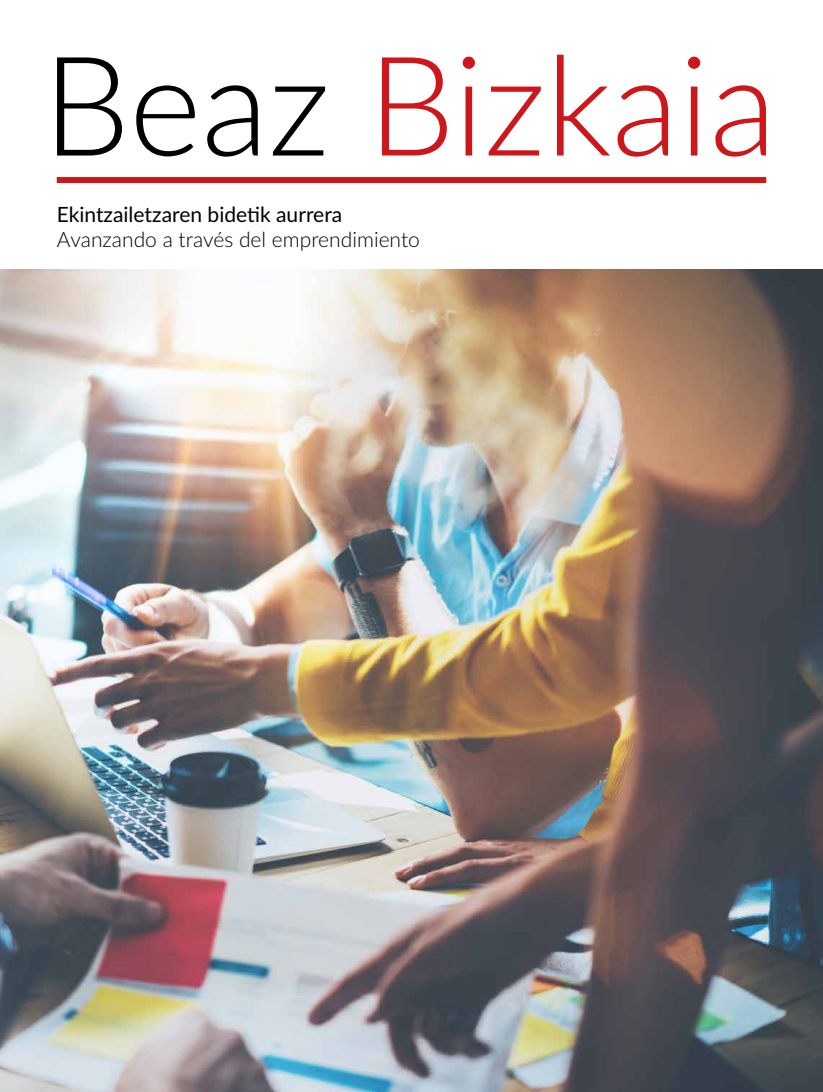
<style>
.page{position:relative;width:823px;height:1092px;background:#fff}
.page>*{position:absolute;margin:0;border:0;box-sizing:border-box;transform-origin:0 0}
.t1{font:300 138.5px "Lato";color:#cd171a}
.t2{font:300 21px "Lato";color:#000}
.t3{font:21px "Lato";color:#000}
.s1{color:#000}
</style>
<div class="page">
<div style="left:57px;top:177px;width:708px;height:6px;background:#cd171a"></div>
<img style="left:0;top:269px;width:822px;height:822px">
<h1 class="t1" style="left:43px;top:9px;width:735px"><span class="s1">Beaz</span> Bizkaia</h1>
<p class="t3" style="left:57px;top:199px;width:287px">Ekintzailetzaren bidetik aurrera</p>
<p class="t2" style="left:57px;top:224px;width:364px">Avanzando a través del emprendimiento</p>
</div>
